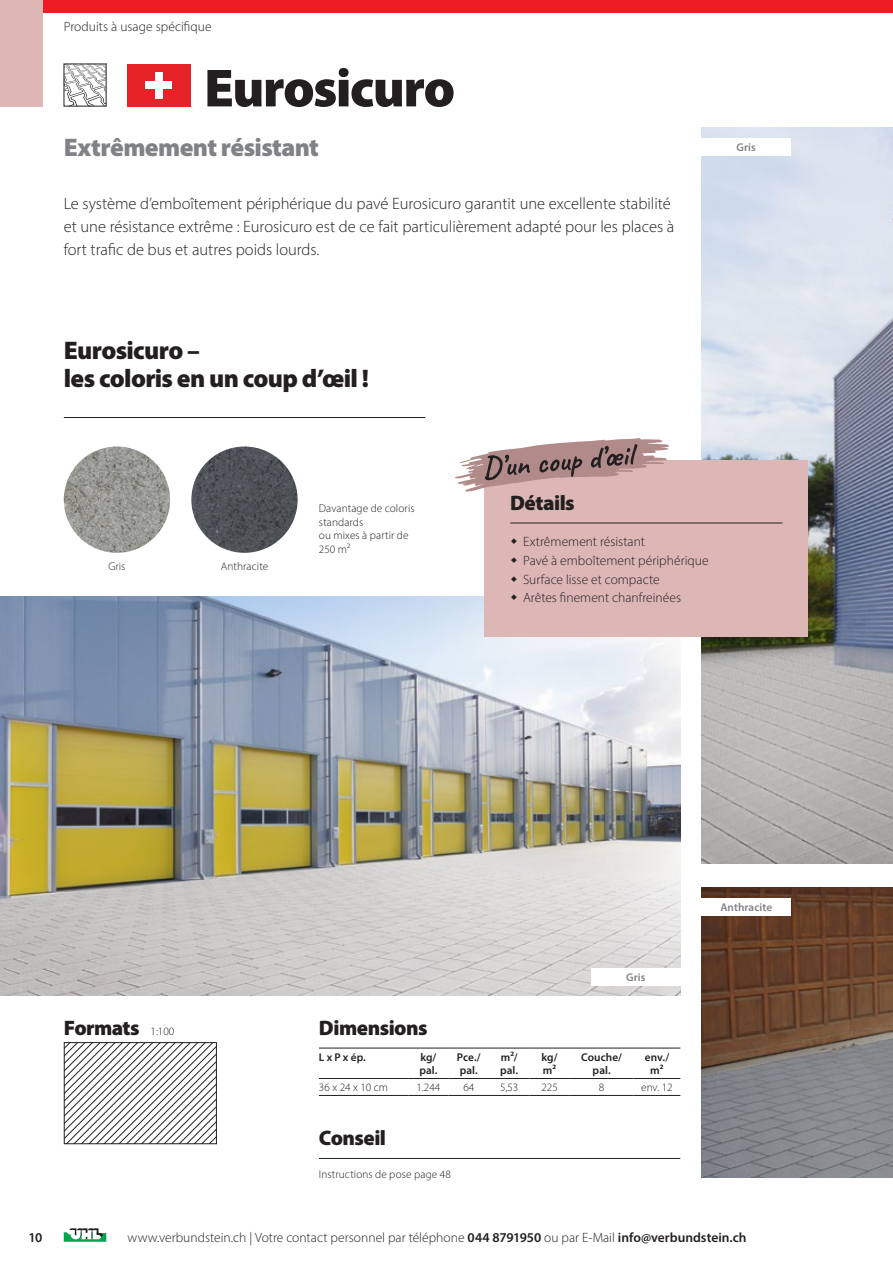
<style>
.page{position:relative;width:893px;height:1263px;background:#fff}
.page>*{position:absolute;margin:0;border:0;box-sizing:border-box;transform-origin:0 0}
.t1{font:900 54px "Myriad Pro";letter-spacing:-.03em;color:#231f20}
.t2{font:900 25.5px/28px "Myriad Pro";letter-spacing:-.025em;color:#231f20}
.t3{font:900 25.5px "Myriad Pro";letter-spacing:-.025em;color:#808285}
.t4{font:900 21px "Myriad Pro";letter-spacing:-.025em;color:#231f20}
.t5{font:300 16.5px/23.1px "Myriad Pro";color:#231f20}
.t6{font:300 13.5px/18.9px "Myriad Pro";color:#231f20}
.t7{font:600 13.5px "Myriad Pro";color:#231f20}
.t8{font:300 11.25px/13.5px "Myriad Pro";letter-spacing:.005em;color:#231f20}
.t9{font:600 11.25px/13.5px "Myriad Pro";letter-spacing:.005em;color:#231f20}
.t10{font:600 11.25px "Myriad Pro";letter-spacing:.005em;color:#808285}
.s1{font-weight:600}
</style>
<div class="page">
<div style="left:128px;top:64px;width:63px;height:42px;background:#e52226"></div>
<div style="left:155px;top:72px;width:8px;height:26px;background:#fff"></div>
<div style="left:146px;top:81px;width:26px;height:8px;background:#fff"></div>
<div style="left:0;top:0;width:893px;height:13px;background:#ee1d23"></div>
<img style="left:702px;top:128px;width:191px;height:735px">
<img style="left:702px;top:888px;width:191px;height:290px">
<img style="left:0;top:596px;width:680px;height:400px">
<div style="left:485px;top:460px;width:323px;height:176px;background:#ddb6b6"></div>
<img style="left:191px;top:446px;width:107px;height:107px;border-radius:53px">
<img style="left:64px;top:446px;width:106px;height:107px;border-radius:53px">
<svg style="left:66px;top:1044px;width:149px;height:98px"></svg>
<div style="left:64px;top:1042px;width:153px;height:102px;border:1px solid #231f20"></div>
<hr style="left:319px;top:1048px;width:89px;height:1px;background:#231f20">
<hr style="left:408px;top:1048px;width:41px;height:1px;background:#231f20">
<hr style="left:449px;top:1048px;width:40px;height:1px;background:#231f20">
<hr style="left:489px;top:1048px;width:40px;height:1px;background:#231f20">
<hr style="left:529px;top:1048px;width:41px;height:1px;background:#231f20">
<hr style="left:570px;top:1048px;width:64px;height:1px;background:#231f20">
<hr style="left:634px;top:1048px;width:46px;height:1px;background:#231f20">
<hr style="left:319px;top:1078px;width:89px;height:1px;background:#231f20">
<hr style="left:408px;top:1078px;width:41px;height:1px;background:#231f20">
<hr style="left:449px;top:1078px;width:40px;height:1px;background:#231f20">
<hr style="left:489px;top:1078px;width:40px;height:1px;background:#231f20">
<hr style="left:529px;top:1078px;width:41px;height:1px;background:#231f20">
<hr style="left:570px;top:1078px;width:64px;height:1px;background:#231f20">
<hr style="left:634px;top:1078px;width:46px;height:1px;background:#231f20">
<hr style="left:319px;top:1095px;width:89px;height:1px;background:#231f20">
<hr style="left:408px;top:1095px;width:41px;height:1px;background:#231f20">
<hr style="left:449px;top:1095px;width:40px;height:1px;background:#231f20">
<hr style="left:489px;top:1095px;width:40px;height:1px;background:#231f20">
<hr style="left:529px;top:1095px;width:41px;height:1px;background:#231f20">
<hr style="left:570px;top:1095px;width:64px;height:1px;background:#231f20">
<hr style="left:634px;top:1095px;width:46px;height:1px;background:#231f20">
<svg style="left:455px;top:438px;width:214px;height:54px"></svg>
<hr style="left:510px;top:523px;width:272px;height:1px;background:#231f20">
<div style="left:702px;top:898px;width:89px;height:17px;background:#fff"></div>
<div style="left:702px;top:138px;width:89px;height:17px;background:#fff"></div>
<div style="left:591px;top:968px;width:89px;height:17px;background:#fff"></div>
<hr style="left:319px;top:1158px;width:361px;height:1px;background:#231f20">
<hr style="left:64px;top:417px;width:361px;height:1px;background:#231f20">
<svg style="left:64px;top:1228px;width:42px;height:14px"></svg>
<svg style="left:64px;top:64px;width:43px;height:43px"></svg>
<div style="left:0;top:0;width:43px;height:106px;background:#ddb6b6"></div>
<p class="t6" style="left:64px;top:17px;width:149px">Produits à usage spécifique</p>
<h1 class="t1" style="left:204px;top:52px;width:253px">Eurosicuro</h1>
<h2 class="t3" style="left:64px;top:130px;width:257px">Extrêmement résistant</h2>
<p class="t5" style="left:64px;top:191px;width:612px">Le système d’emboîtement périphérique du pavé Eurosicuro garantit une excellente stabilité et une résistance extrême : Eurosicuro est de ce fait particulièrement adapté pour les places à fort trafic de bus et autres poids lourds.</p>
<h2 class="t2" style="left:64px;top:336px;width:307px">Eurosicuro –<br>les coloris en un coup d’œil !</h2>
<p class="t10" style="left:737px;top:140px;width:21px">Gris</p>
<p class="t8" style="left:108px;top:559px;width:19px">Gris</p>
<p class="t8" style="left:221px;top:559px;width:49px">Anthracite</p>
<p class="t8" style="left:319px;top:502px;width:97px">Davantage de coloris standards<br>ou mixes à partir de<br>250 m²</p>
<h3 class="t4" style="left:510px;top:489px;width:66px">Détails</h3>
<p class="t6" style="left:523px;top:532px;width:187px">Extrêmement résistant<br>Pavé à emboîtement périphérique<br>Surface lisse et compacte<br>Arêtes finement chanfreinées</p>
<p class="t10" style="left:720px;top:900px;width:53px">Anthracite</p>
<p class="t7" style="left:29px;top:1228px;width:15px">10</p>
<h3 class="t4" style="left:64px;top:1013px;width:77px">Formats</h3>
<p class="t8" style="left:151px;top:1024px;width:25px">1:100</p>
<h3 class="t4" style="left:319px;top:1014px;width:110px">Dimensions</h3>
<p class="t10" style="left:626px;top:970px;width:21px">Gris</p>
<p class="t9" style="left:319px;top:1050px;width:48px">L x P x ép.</p>
<p class="t9" style="left:419px;top:1050px;width:20px">kg/ pal.</p>
<p class="t9" style="left:457px;top:1050px;width:25px">Pce./ pal.</p>
<p class="t9" style="left:500px;top:1050px;width:20px">m²/ pal.</p>
<p class="t9" style="left:542px;top:1050px;width:17px">kg/ m²</p>
<p class="t9" style="left:581px;top:1050px;width:42px;text-align:center">Couche/ pal.</p>
<p class="t9" style="left:645px;top:1050px;width:26px;text-align:center">env./ m²</p>
<p class="t8" style="left:319px;top:1080px;width:71px">36 x 24 x 10 cm</p>
<p class="t8" style="left:416px;top:1080px;width:25px">1.244</p>
<p class="t8" style="left:463px;top:1080px;width:12px">64</p>
<p class="t8" style="left:500px;top:1080px;width:20px">5,53</p>
<p class="t8" style="left:541px;top:1080px;width:18px">225</p>
<p class="t8" style="left:599px;top:1080px;width:7px">8</p>
<p class="t8" style="left:641px;top:1080px;width:33px">env. 12</p>
<h3 class="t4" style="left:319px;top:1124px;width:69px">Conseil</h3>
<p class="t8" style="left:319px;top:1167px;width:134px">Instructions de pose page 48</p>
<p class="t6" style="left:128px;top:1228px;width:620px">www.verbundstein.ch | Votre contact personnel par téléphone <span class="s1">044 8791950</span> ou par E-Mail <span class="s1">info@verbundstein.ch</span></p>
</div>
